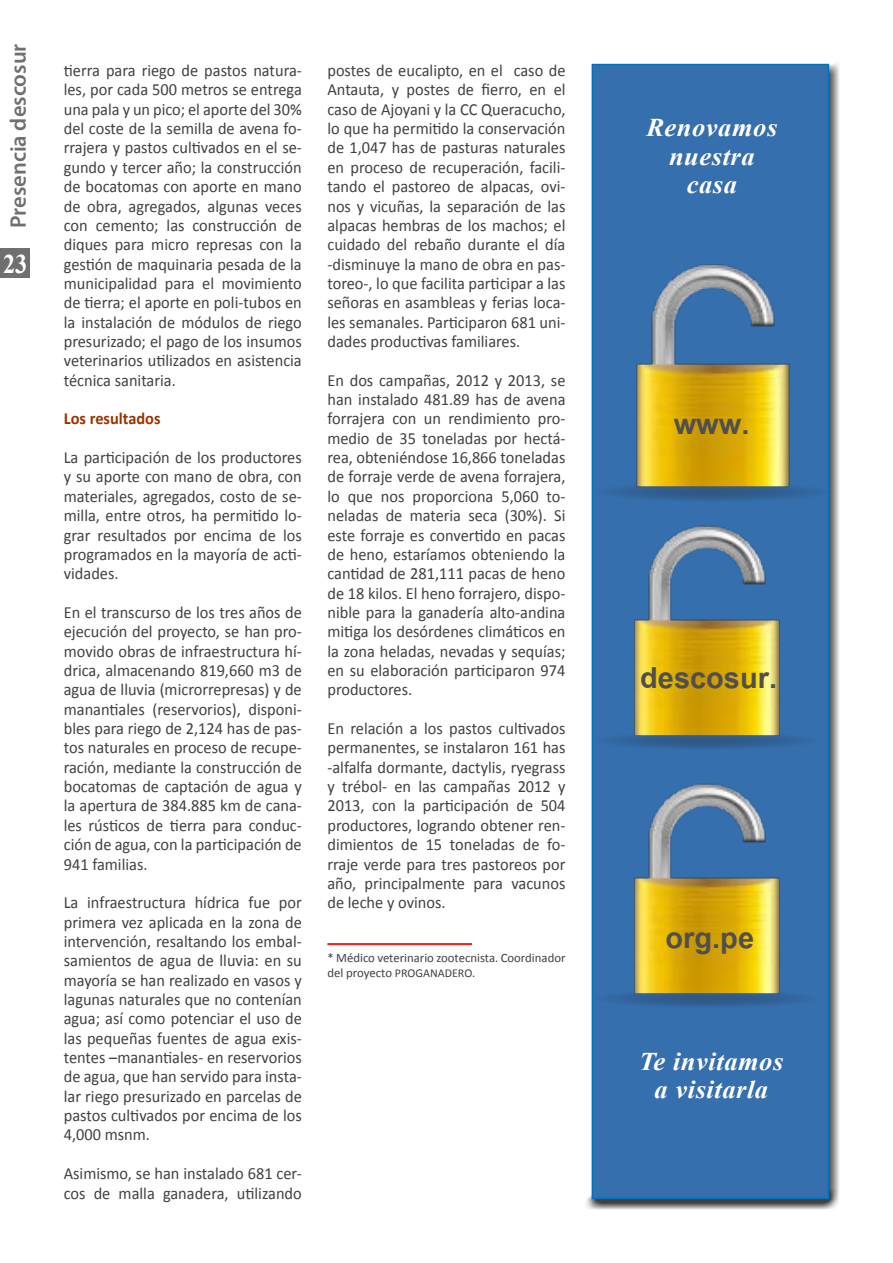
<style>
.page{position:relative;width:893px;height:1263px;background:#fff}
.page>*{position:absolute;margin:0;border:0;box-sizing:border-box;transform-origin:0 0}
.t1{font:700 40.5px "Utsaah";color:#4f4f51}
.t2{font:700 27px "Times New Roman";color:#fff;scale:.9 1}
.t3{font:italic 700 25.5px/28.5px "Times New Roman";letter-spacing:.02em;color:#fff;text-align:center;scale:1.04 1}
.t4{font:600 22.5px "Myriad Pro";color:#6f6f70}
.t5{font:16.95px/19.4px "Calibri";color:#414042;text-align:justify;scale:.96 1}
.t6{font:700 16.95px "Calibri";color:#930;scale:.96 1}
.t7{font:12.75px/15px "Calibri";color:#414042}
.s1{font-size:12px}
</style>
<div class="page">
<div style="left:0;top:248px;width:30px;height:30px;background:#6f6f70"></div>
<hr style="left:327px;top:943px;width:145px;height:1px;background:#f00">
<hr style="left:327px;top:944px;width:145px;height:1px;background:#f00">
<div style="left:583px;top:56px;width:257px;height:1154px;background:#000;opacity:.75"></div>
<div style="left:592px;top:65px;width:236px;height:1133px;background:#366fad"></div>
<img style="left:592px;top:519px;width:210px;height:230px">
<img style="left:592px;top:777px;width:210px;height:231px">
<img style="left:592px;top:258px;width:243px;height:243px">
<h3 class="t4" style="left:4px;top:228px;width:186px;rotate:-90deg">Presencia descosur</h3>
<h2 class="t2" style="left:3px;top:245px;width:29px">23</h2>
<p class="t5" style="left:64px;top:61px;width:250px">tierra para riego de pastos natura&shy;les, por cada 500 metros se entrega una pala y un pico; el aporte del 30% del coste de la semilla de avena fo&shy;rrajera y pastos cultivados en el se&shy;gundo y tercer año; la construcción de bocatomas con aporte en mano de obra, agregados, algunas veces con cemento; las construcción de diques para micro represas con la gestión de maquinaria pesada de la municipalidad para el movimiento de tierra; el aporte en poli-tubos en la instalación de módulos de riego presurizado; el pago de los insumos veterinarios utilizados en asistencia técnica sanitaria.</p>
<p class="t6" style="left:64px;top:408px;width:102px">Los resultados</p>
<p class="t5" style="left:64px;top:448px;width:249px">La participación de los productores y su aporte con mano de obra, con materiales, agregados, costo de se&shy;milla, entre otros, ha permitido lo&shy;grar resultados por encima de los programados en la mayoría de acti&shy;vidades.</p>
<p class="t5" style="left:64px;top:603px;width:250px">En el transcurso de los tres años de ejecución del proyecto, se han pro&shy;movido obras de infraestructura hí&shy;drica, almacenando 819,660 m3 de agua de lluvia (microrrepresas) y de manantiales (reservorios), disponi&shy;bles para riego de 2,124 has de pas&shy;tos naturales en proceso de recupe&shy;ración, mediante la construcción de bocatomas de captación de agua y la apertura de 384.885 km de cana&shy;les rústicos de tierra para conduc&shy;ción de agua, con la participación de 941 familias.</p>
<p class="t5" style="left:64px;top:893px;width:250px">La infraestructura hídrica fue por primera vez aplicada en la zona de intervención, resaltando los embal&shy;samientos de agua de lluvia: en su mayoría se han realizado en vasos y lagunas naturales que no contenían agua; así como potenciar el uso de las pequeñas fuentes de agua exis&shy;tentes –manantiales- en reservorios de agua, que han servido para insta&shy;lar riego presurizado en parcelas de pastos cultivados por encima de los 4,000 msnm.</p>
<p class="t5" style="left:64px;top:1164px;width:250px">Asimismo, se han instalado 681 cer&shy;cos de malla ganadera, utilizando</p>
<p class="t5" style="left:327px;top:61px;width:250px">postes de eucalipto, en el caso de Antauta, y postes de fierro, en el caso de Ajoyani y la CC Queracucho, lo que ha permitido la conservación de 1,047 has de pasturas naturales en proceso de recuperación, facili&shy;tando el pastoreo de alpacas, ovi&shy;nos y vicuñas, la separación de las alpacas hembras de los machos; el cuidado del rebaño durante el día -disminuye la mano de obra en pas&shy;toreo-, lo que facilita participar a las señoras en asambleas y ferias loca&shy;les semanales. Participaron 681 uni&shy;dades productivas familiares.</p>
<p class="t5" style="left:327px;top:370px;width:250px">En dos campañas, 2012 y 2013, se han instalado 481.89 has de avena forrajera con un rendimiento pro&shy;medio de 35 toneladas por hectá&shy;rea, obteniéndose 16,866 toneladas de forraje verde de avena forrajera, lo que nos proporciona 5,060 to&shy;neladas de materia seca (30%). Si este forraje es convertido en pacas de heno, estaríamos obteniendo la cantidad de 281,111 pacas de heno de 18 kilos. El heno forrajero, dispo&shy;nible para la ganadería alto-andina mitiga los desórdenes climáticos en la zona heladas, nevadas y sequías; en su elaboración participaron 974 productores.</p>
<p class="t5" style="left:327px;top:719px;width:250px">En relación a los pastos cultivados permanentes, se instalaron 161 has -alfalfa dormante, dactylis, ryegrass y trébol- en las campañas 2012 y 2013, con la participación de 504 productores, logrando obtener ren&shy;dimientos de 15 toneladas de fo&shy;rraje verde para tres pastoreos por año, principalmente para vacunos de leche y ovinos.</p>
<p class="t7" style="left:327px;top:950px;width:240px">* Médico veterinario zootecnista. Coordinador del proyecto <span class="s1">PROGANADERO</span>.</p>
<h3 class="t3" style="left:646px;top:113px;width:127px">Renovamos nuestra casa</h3>
<h1 class="t1" style="left:674px;top:404px;width:77px">www.</h1>
<h1 class="t1" style="left:640px;top:658px;width:139px">descosur.</h1>
<h1 class="t1" style="left:665px;top:918px;width:90px">org.pe</h1>
<h3 class="t3" style="left:639px;top:1046px;width:140px">Te invitamos a visitarla</h3>
</div>
